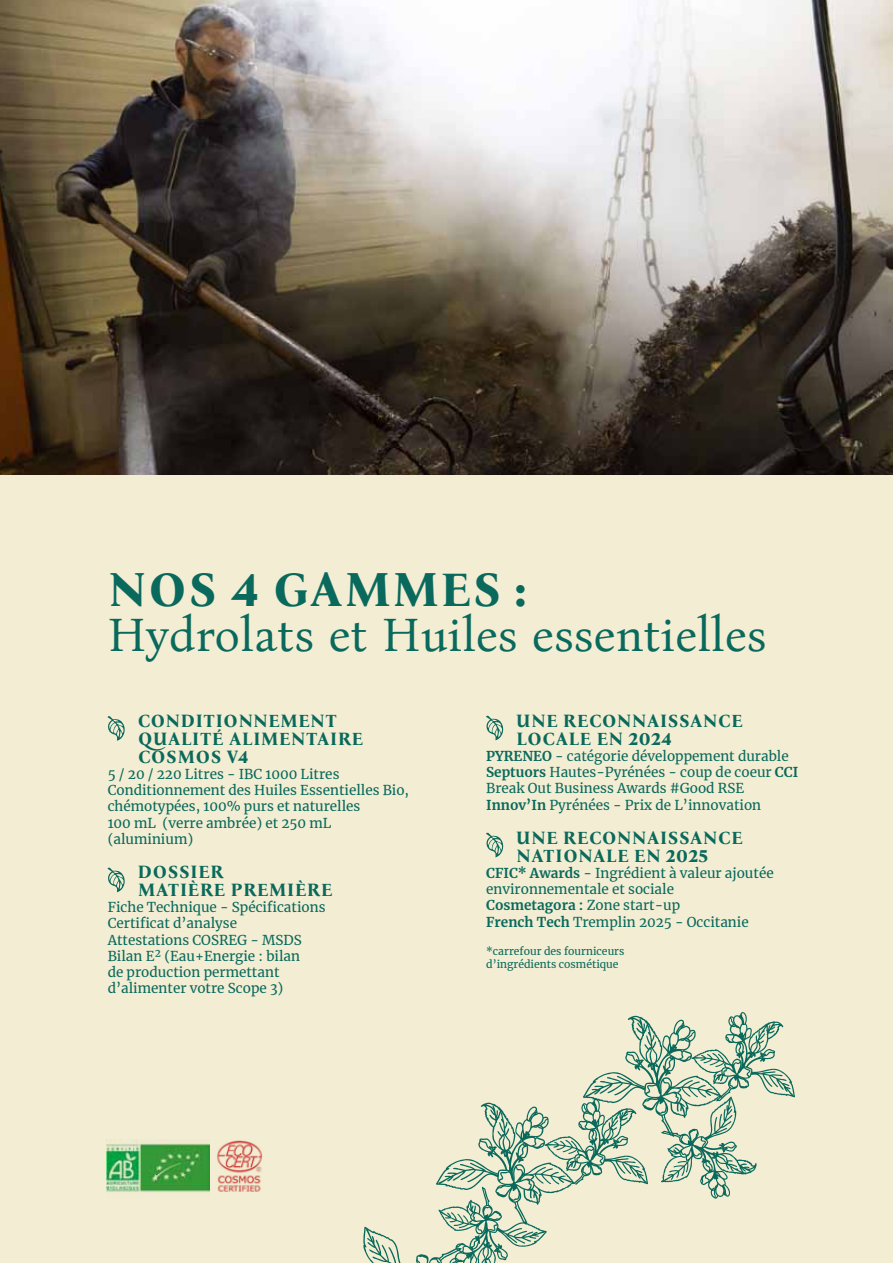
<style>
.page{position:relative;width:893px;height:1263px;background:#f3edd3}
.page>*{position:absolute;margin:0;border:0;box-sizing:border-box;transform-origin:0 0}
.t1{font:48px "Bona Nova";color:#08695c}
.t2{font:700 48px "Bona Nova";letter-spacing:.04em;color:#08695c}
.t3{font:700 18px/18px "Bona Nova";letter-spacing:.04em;color:#09695b}
.t4{font:13.5px/16.2px "Merriweather";color:#08695c}
.t5{font:10.5px/12.6px "Merriweather";color:#08695c}
.s1{font-weight:700}
</style>
<div class="page">
<svg style="left:107px;top:716px;width:18px;height:25px"></svg>
<svg style="left:107px;top:867px;width:18px;height:25px"></svg>
<svg style="left:486px;top:715px;width:18px;height:25px"></svg>
<svg style="left:486px;top:832px;width:18px;height:25px"></svg>
<img style="left:106px;top:1140px;width:103px;height:52px">
<img style="left:217px;top:1140px;width:46px;height:52px">
<svg style="left:363px;top:1012px;width:432px;height:251px"></svg>
<img style="left:0;top:0;width:893px;height:474px">
<h1 class="t2" style="left:109px;top:552px;width:419px">NOS 4 GAMMES :</h1>
<h1 class="t1" style="left:108px;top:599px;width:660px">Hydrolats et Huiles essentielles</h1>
<h2 class="t3" style="left:138px;top:712px;width:227px">CONDITIONNEMENT<br>QUALITÉ ALIMENTAIRE<br>COSMOS V4</h2>
<p class="t4" style="left:108px;top:765px;width:303px">5 / 20 / 220 Litres - IBC 1000 Litres<br>Conditionnement des Huiles Essentielles Bio, chémotypées, 100% purs et naturelles<br>100 mL (verre ambrée) et 250 mL (aluminium)</p>
<h2 class="t3" style="left:138px;top:863px;width:87px">DOSSIER<br>MATI</h2>
<h2 class="t3" style="left:188px;top:881px;width:69px">ÈRE PREMI</h2>
<h2 class="t3" style="left:295px;top:881px;width:25px">ÈRE</h2>
<p class="t4" style="left:108px;top:899px;width:219px">Fiche Technique - Spécifications<br>Certificat d’analyse<br>Attestations COSREG - MSDS<br>Bilan E² (Eau+Energie : bilan<br>de production permettant d’alimenter votre Scope 3)</p>
<h2 class="t3" style="left:516px;top:712px;width:228px">UNE RECONNAISSANCE<br>LOCALE EN 2024</h2>
<p class="t4" style="left:486px;top:747px;width:314px"><span class="s1">PYRENEO</span> - catégorie développement durable <span class="s1">Septuors</span> Hautes-Pyrénées - coup de coeur <span class="s1">CCI </span>Break Out Business Awards #Good RSE <span class="s1">Innov’In</span> Pyrénées - Prix de L’innovation</p>
<h2 class="t3" style="left:516px;top:829px;width:228px">UNE RECONNAISSANCE<br>NATIONALE EN 2025</h2>
<p class="t4" style="left:486px;top:864px;width:289px"><span class="s1">CFIC* Awards</span> - Ingrédient à valeur ajoutée environnementale et sociale<br><span class="s1">Cosmetagora :</span> Zone start-up<br><span class="s1">French Tech</span> Tremplin 2025 - Occitanie</p>
<p class="t5" style="left:486px;top:945px;width:140px">*carrefour des fourniceurs d’ingrédients cosmétique</p>
</div>
